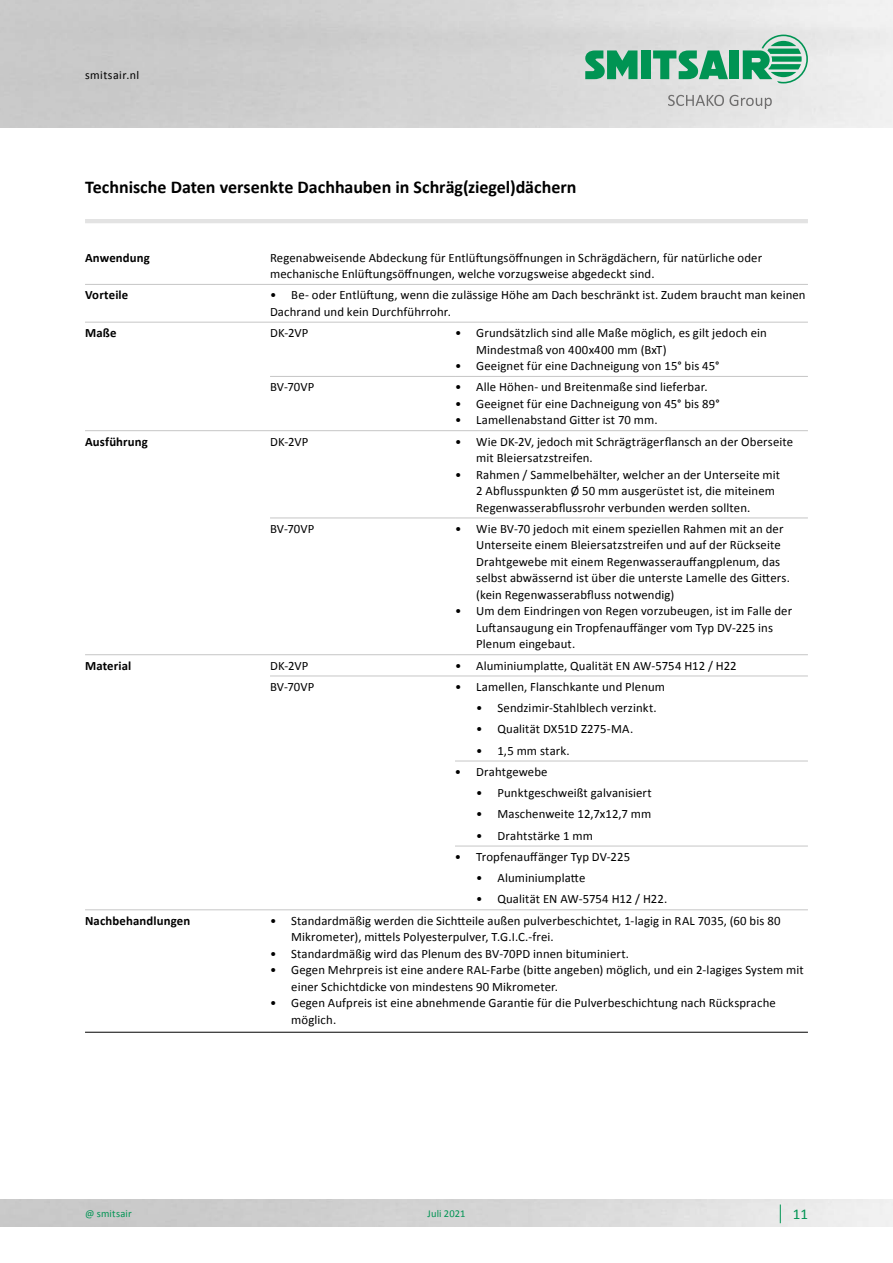
<style>
.page{position:relative;width:893px;height:1263px;background:#fff}
.page>*{position:absolute;margin:0;border:0;box-sizing:border-box;transform-origin:0 0}
.t1{font:700 18px "Calibri";color:#000}
.t2{font:15px "Calibri";color:#009453}
.t3{font:12.75px/16.5px "Calibri";letter-spacing:.01em;color:#000}
.t4{font:700 12.75px "Calibri";letter-spacing:.01em;color:#000}
.t5{font:12px "Calibri";letter-spacing:.035em;color:#000}
.t6{font:10.5px "Calibri";letter-spacing:.015em;color:#009453}
</style>
<div class="page">
<img style="left:0;top:0;width:893px;height:128px">
<svg style="left:668px;top:95px;width:104px;height:14px"></svg>
<div style="left:641px;top:50px;width:9px;height:29px;background:#009453"></div>
<svg style="left:585px;top:50px;width:52px;height:29px;background:#39a676"></svg>
<div style="left:730px;top:50px;width:9px;height:29px;background:#009453"></div>
<svg style="left:653px;top:50px;width:75px;height:29px;background:#59b28b"></svg>
<svg style="left:743px;top:35px;width:65px;height:48px;background:#79bfa0"></svg>
<hr style="left:85px;top:219px;width:723px;height:4px;background:#e3e3e3">
<svg style="left:780px;top:1204px;width:1px;height:19px"></svg>
<hr style="left:85px;top:284px;width:185px;height:1px;background:#c6c6c6">
<hr style="left:270px;top:284px;width:185px;height:1px;background:#c6c6c6">
<hr style="left:455px;top:284px;width:353px;height:1px;background:#c6c6c6">
<hr style="left:85px;top:322px;width:185px;height:1px;background:#c6c6c6">
<hr style="left:270px;top:322px;width:185px;height:1px;background:#c6c6c6">
<hr style="left:455px;top:322px;width:353px;height:1px;background:#c6c6c6">
<hr style="left:270px;top:376px;width:185px;height:1px;background:#c6c6c6">
<hr style="left:455px;top:376px;width:353px;height:1px;background:#c6c6c6">
<hr style="left:85px;top:430px;width:185px;height:1px;background:#c6c6c6">
<hr style="left:270px;top:430px;width:185px;height:1px;background:#c6c6c6">
<hr style="left:455px;top:430px;width:353px;height:1px;background:#c6c6c6">
<hr style="left:270px;top:518px;width:185px;height:1px;background:#c6c6c6">
<hr style="left:455px;top:518px;width:353px;height:1px;background:#c6c6c6">
<hr style="left:85px;top:654px;width:185px;height:1px;background:#c6c6c6">
<hr style="left:270px;top:654px;width:185px;height:1px;background:#c6c6c6">
<hr style="left:455px;top:654px;width:353px;height:1px;background:#c6c6c6">
<hr style="left:270px;top:676px;width:185px;height:1px;background:#c6c6c6">
<hr style="left:455px;top:676px;width:353px;height:1px;background:#c6c6c6">
<hr style="left:455px;top:761px;width:353px;height:1px;background:#c6c6c6">
<hr style="left:455px;top:846px;width:353px;height:1px;background:#c6c6c6">
<hr style="left:85px;top:909px;width:185px;height:1px;background:#c6c6c6">
<hr style="left:270px;top:909px;width:185px;height:1px;background:#c6c6c6">
<hr style="left:455px;top:909px;width:353px;height:1px;background:#c6c6c6">
<hr style="left:85px;top:1032px;width:185px;height:1px;background:#000">
<hr style="left:270px;top:1032px;width:185px;height:1px;background:#000">
<hr style="left:455px;top:1032px;width:353px;height:1px;background:#000">
<p class="t5" style="left:85px;top:67px;width:56px">smitsair.nl</p>
<h1 class="t1" style="left:85px;top:174px;width:493px">Technische Daten versenkte Dachhauben in Schräg(ziegel)dächern</h1>
<p class="t4" style="left:85px;top:248px;width:66px">Anwendung</p>
<p class="t3" style="left:270px;top:249px;width:494px">Regenabweisende Abdeckung für Entlüftungsöffnungen in Schrägdächern, für natürliche oder mechanische Enlüftungsöffnungen, welche vorzugsweise abgedeckt sind.</p>
<p class="t4" style="left:85px;top:286px;width:45px">Vorteile</p>
<p class="t3" style="left:270px;top:286px;width:537px">• Be- oder Entlüftung, wenn die zulässige Höhe am Dach beschränkt ist. Zudem braucht man keinen<br>Dachrand und kein Durchführrohr.</p>
<p class="t4" style="left:85px;top:324px;width:33px">Maße</p>
<p class="t3" style="left:270px;top:324px;width:40px">DK-2VP</p>
<p class="t3" style="left:476px;top:324px;width:292px;text-indent:-21px">• Grundsätzlich sind alle Maße möglich, es gilt jedoch ein<br>Mindestmaß von 400x400 mm (BxT)</p>
<p class="t3" style="left:455px;top:357px;width:266px">• Geeignet für eine Dachneigung von 15° bis 45°</p>
<p class="t3" style="left:270px;top:378px;width:46px">BV-70VP</p>
<p class="t3" style="left:455px;top:378px;width:254px">• Alle Höhen- und Breitenmaße sind lieferbar.</p>
<p class="t3" style="left:455px;top:395px;width:266px">• Geeignet für eine Dachneigung von 45° bis 89°</p>
<p class="t3" style="left:455px;top:411px;width:204px">• Lamellenabstand Gitter ist 70 mm.</p>
<p class="t4" style="left:85px;top:432px;width:64px">Ausführung</p>
<p class="t3" style="left:270px;top:433px;width:40px">DK-2VP</p>
<p class="t3" style="left:476px;top:433px;width:318px;text-indent:-21px">• Wie DK-2V, jedoch mit Schrägträgerflansch an der Oberseite mit Bleiersatzstreifen.</p>
<p class="t3" style="left:476px;top:466px;width:305px;text-indent:-21px">• Rahmen / Sammelbehälter, welcher an der Unterseite mit<br>2 Abflusspunkten Ø 50 mm ausgerüstet ist, die miteinem<br>Regenwasserabflussrohr verbunden werden sollten.</p>
<p class="t3" style="left:270px;top:520px;width:46px">BV-70VP</p>
<p class="t3" style="left:476px;top:520px;width:315px;text-indent:-21px">• Wie BV-70 jedoch mit einem speziellen Rahmen mit an der Unterseite einem Bleiersatzstreifen und auf der Rückseite Drahtgewebe mit einem Regenwasserauffangplenum, das selbst abwässernd ist über die unterste Lamelle des Gitters. (kein Regenwasserabfluss notwendig)</p>
<p class="t3" style="left:476px;top:602px;width:317px;text-indent:-21px">• Um dem Eindringen von Regen vorzubeugen, ist im Falle der<br>Luftansaugung ein Tropfenauffänger vom Typ DV-225 ins<br>Plenum eingebaut.</p>
<p class="t4" style="left:85px;top:656px;width:48px">Material</p>
<p class="t3" style="left:270px;top:657px;width:40px">DK-2VP</p>
<p class="t3" style="left:455px;top:657px;width:283px">• Aluminiumplatte, Qualität EN AW-5754 H12 / H22</p>
<p class="t3" style="left:270px;top:678px;width:46px">BV-70VP</p>
<p class="t3" style="left:455px;top:678px;width:212px">• Lamellen, Flanschkante und Plenum</p>
<p class="t3" style="left:476px;top:699px;width:182px">• Sendzimir-Stahlblech verzinkt.</p>
<p class="t3" style="left:476px;top:720px;width:158px">• Qualität DX51D Z275-MA.</p>
<p class="t3" style="left:476px;top:742px;width:95px">• 1,5 mm stark.</p>
<p class="t3" style="left:455px;top:763px;width:94px">• Drahtgewebe</p>
<p class="t3" style="left:476px;top:784px;width:177px">• Punktgeschweißt galvanisiert</p>
<p class="t3" style="left:476px;top:805px;width:177px">• Maschenweite 12,7x12,7 mm</p>
<p class="t3" style="left:476px;top:827px;width:118px">• Drahtstärke 1 mm</p>
<p class="t3" style="left:455px;top:848px;width:177px">• Tropfenauffänger Typ DV-225</p>
<p class="t3" style="left:476px;top:869px;width:111px">• Aluminiumplatte</p>
<p class="t3" style="left:476px;top:890px;width:193px">• Qualität EN AW-5754 H12 / H22.</p>
<p class="t4" style="left:85px;top:911px;width:107px">Nachbehandlungen</p>
<p class="t3" style="left:291px;top:912px;width:491px;text-indent:-21px">• Standardmäßig werden die Sichtteile außen pulverbeschichtet, 1-lagig in RAL 7035, (60 bis 80<br>Mikrometer), mittels Polyesterpulver, T.G.I.C.-frei.</p>
<p class="t3" style="left:270px;top:945px;width:361px">• Standardmäßig wird das Plenum des BV-70PD innen bituminiert.</p>
<p class="t3" style="left:291px;top:961px;width:514px;text-indent:-21px">• Gegen Mehrpreis ist eine andere RAL-Farbe (bitte angeben) möglich, und ein 2-lagiges System mit einer Schichtdicke von mindestens 90 Mikrometer.</p>
<p class="t3" style="left:291px;top:994px;width:486px;text-indent:-21px">• Gegen Aufpreis ist eine abnehmende Garantie für die Pulverbeschichtung nach Rücksprache möglich.</p>
<p class="t6" style="left:85px;top:1206px;width:48px">@ smitsair</p>
<p class="t6" style="left:427px;top:1206px;width:39px">Juli 2021</p>
<p class="t2" style="left:793px;top:1203px;width:17px">11</p>
</div>
